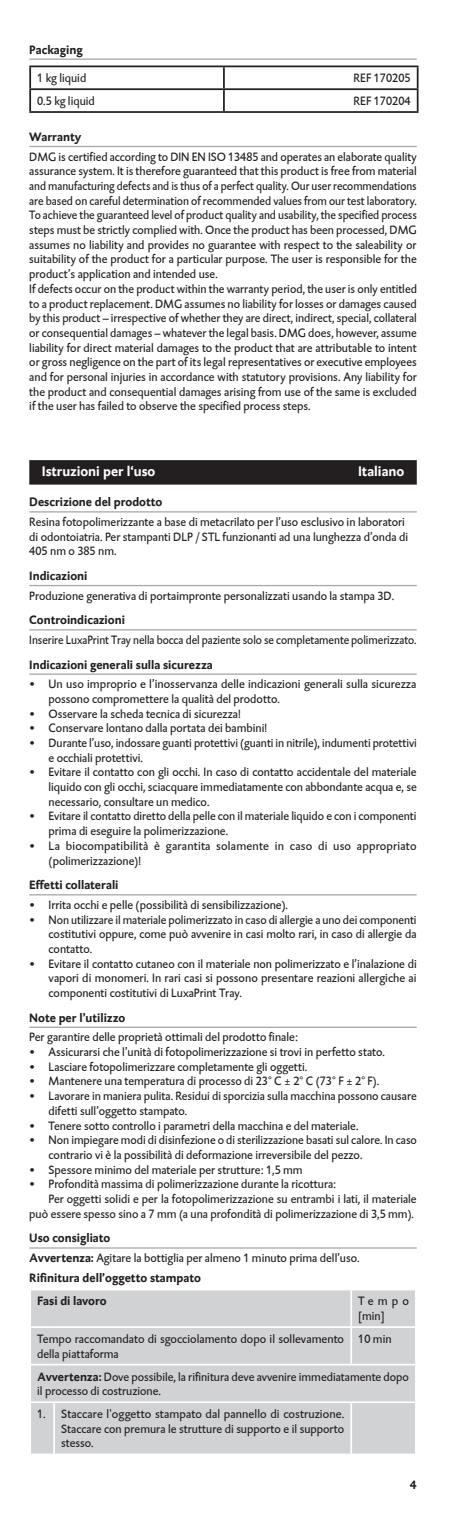
<style>
.page{position:relative;width:462px;height:1518px;background:#fff}
.page>*{position:absolute;margin:0;border:0;box-sizing:border-box;transform-origin:0 0}
.t1{font:700 14px "DTL Caspari Global";color:#fff}
.t2{font:12.25px/14.7px "DTL Caspari Global";color:#231f20}
.t3{font:700 12.25px/19.6px "DTL Caspari Global";color:#231f20}
.t4{font:12.25px "DTL Caspari Global";color:#231f20;scale:.96 1}
.t5{font:12.25px/14.7px "DTL Caspari Global";letter-spacing:.295em;color:#231f20}
.s1{font-weight:400}
.s2{font-weight:700}
</style>
<div class="page">
<hr style="left:29px;top:59px;width:387px;height:1px;background:#a8a9ad">
<hr style="left:29px;top:146px;width:387px;height:1px;background:#a8a9ad">
<div style="left:29px;top:460px;width:387px;height:25px;background:#231f20"></div>
<hr style="left:29px;top:511px;width:387px;height:2px;background:#a8a9ad">
<hr style="left:29px;top:585px;width:387px;height:1px;background:#a8a9ad">
<hr style="left:29px;top:629px;width:387px;height:1px;background:#a8a9ad">
<hr style="left:29px;top:673px;width:387px;height:2px;background:#a8a9ad">
<hr style="left:29px;top:894px;width:387px;height:1px;background:#a8a9ad">
<hr style="left:29px;top:1027px;width:387px;height:1px;background:#a8a9ad">
<hr style="left:29px;top:1247px;width:387px;height:2px;background:#a8a9ad">
<hr style="left:29px;top:66px;width:195px;height:1px;background:#231f20">
<hr style="left:29px;top:67px;width:2px;height:21px;background:#231f20">
<hr style="left:224px;top:66px;width:194px;height:1px;background:#231f20">
<hr style="left:416px;top:67px;width:2px;height:21px;background:#231f20">
<hr style="left:29px;top:88px;width:195px;height:2px;background:#231f20">
<hr style="left:29px;top:90px;width:2px;height:21px;background:#231f20">
<hr style="left:224px;top:88px;width:194px;height:2px;background:#231f20">
<svg style="left:223px;top:67px;width:1px;height:44px"></svg>
<hr style="left:416px;top:90px;width:2px;height:21px;background:#231f20">
<hr style="left:29px;top:111px;width:195px;height:2px;background:#231f20">
<hr style="left:224px;top:111px;width:194px;height:2px;background:#231f20">
<div style="left:31px;top:1290px;width:383px;height:164px;background:#d1d2d4"></div>
<hr style="left:350px;top:1290px;width:2px;height:36px;background:#fff">
<hr style="left:29px;top:1326px;width:25px;height:2px;background:#fff">
<hr style="left:54px;top:1326px;width:297px;height:2px;background:#fff">
<hr style="left:351px;top:1326px;width:65px;height:2px;background:#fff">
<hr style="left:350px;top:1328px;width:2px;height:36px;background:#fff">
<svg style="left:31px;top:1364px;width:23px;height:1px"></svg>
<hr style="left:54px;top:1364px;width:297px;height:1px;background:#fff">
<hr style="left:351px;top:1364px;width:65px;height:1px;background:#fff">
<hr style="left:29px;top:1401px;width:25px;height:2px;background:#fff">
<hr style="left:54px;top:1401px;width:297px;height:2px;background:#fff">
<hr style="left:53px;top:1403px;width:2px;height:51px;background:#fff">
<hr style="left:351px;top:1401px;width:65px;height:2px;background:#fff">
<hr style="left:350px;top:1403px;width:2px;height:51px;background:#fff">
<p class="t3" style="left:29px;top:40px;width:55px">Packaging</p>
<p class="t2" style="left:37px;top:71px;width:51px">1 kg liquid</p>
<p class="t2" style="left:353px;top:71px;width:58px">REF 170205</p>
<p class="t2" style="left:37px;top:93px;width:59px">0.5 kg liquid</p>
<p class="t2" style="left:353px;top:93px;width:58px">REF 170204</p>
<p class="t3" style="left:29px;top:127px;width:54px">Warranty</p>
<p class="t2" style="left:29px;top:149px;width:389px">DMG is certified according to DIN EN ISO 13485 and operates an elaborate quality assurance system. It is therefore guaranteed that this product is free from material and manufacturing defects and is thus of a perfect quality. Our user recommendations are based on careful determination of recommended values from our test laboratory.<br>To achieve the guaranteed level of product quality and usability, the specified process steps must be strictly complied with. Once the product has been processed, DMG assumes no liability and provides no guarantee with respect to the saleability or suitability of the product for a particular purpose. The user is responsible for the product’s application and intended use.<br>If defects occur on the product within the warranty period, the user is only entitled to a product replacement. DMG assumes no liability for losses or damages caused by this product – irrespective of whether they are direct, indirect, special, collateral or consequential damages – whatever the legal basis. DMG does, however, assume liability for direct material damages to the product that are attributable to intent or gross negligence on the part of its legal representatives or executive employees and for personal injuries in accordance with statutory provisions. Any liability for the product and consequential damages arising from use of the same is excluded if the user has failed to observe the specified process steps.</p>
<p class="t1" style="left:42px;top:463px;width:115px">Istruzioni per l‘uso</p>
<p class="t1" style="left:357px;top:463px;width:48px">Italiano</p>
<p class="t3" style="left:29px;top:492px;width:134px">Descrizione del prodotto</p>
<p class="t2" style="left:29px;top:514px;width:380px">Resina fotopolimerizzante a base di metacrilato per l’uso esclusivo in laboratori di odontoiatria. Per stampanti DLP / STL funzionanti ad una lunghezza d’onda di<br>405 nm o 385 nm.</p>
<p class="t3" style="left:29px;top:566px;width:60px">Indicazioni</p>
<p class="t2" style="left:29px;top:588px;width:366px">Produzione generativa di portaimpronte personalizzati usando la stampa 3D.</p>
<p class="t3" style="left:29px;top:610px;width:97px">Controindicazioni</p>
<p class="t4" style="left:29px;top:632px;width:404px">Inserire LuxaPrint Tray nella bocca del paziente solo se completamente polimerizzato.</p>
<p class="t3" style="left:29px;top:654px;width:185px">Indicazioni generali sulla sicurezza</p>
<p class="t2" style="left:49px;top:677px;width:369px;text-indent:-19px">• Un uso improprio e l’inosservanza delle indicazioni generali sulla sicurezza possono compromettere la qualità del prodotto.</p>
<p class="t2" style="left:29px;top:706px;width:213px">• Osservare la scheda tecnica di sicurezza!</p>
<p class="t2" style="left:29px;top:721px;width:239px">• Conservare lontano dalla portata dei bambini!</p>
<p class="t2" style="left:49px;top:735px;width:369px;text-indent:-19px">• Durante l’uso, indossare guanti protettivi (guanti in nitrile), indumenti protettivi e occhiali protettivi.</p>
<p class="t2" style="left:49px;top:765px;width:369px;text-align:justify;text-indent:-19px">• Evitare il contatto con gli occhi. In caso di contatto accidentale del materiale liquido con gli occhi, sciacquare immediatamente con abbondante acqua e, se necessario, consultare un medico.</p>
<p class="t2" style="left:49px;top:809px;width:369px;text-indent:-19px">• Evitare il contatto diretto della pelle con il materiale liquido e con i componenti prima di eseguire la polimerizzazione.</p>
<p class="t2" style="left:49px;top:838px;width:369px;text-indent:-19px">• La biocompatibilità è garantita solamente in caso di uso appropriato (polimerizzazione)!</p>
<p class="t3" style="left:29px;top:875px;width:91px">Effetti collaterali</p>
<p class="t2" style="left:29px;top:897px;width:260px">• Irrita occhi e pelle (possibilità di sensibilizzazione).</p>
<p class="t2" style="left:49px;top:912px;width:369px;text-align:justify;text-indent:-19px">• Non utilizzare il materiale polimerizzato in caso di allergie a uno dei componenti costitutivi oppure, come può avvenire in casi molto rari, in caso di allergie da contatto.</p>
<p class="t2" style="left:49px;top:956px;width:369px;text-align:justify;text-indent:-19px">• Evitare il contatto cutaneo con il materiale non polimerizzato e l’inalazione di vapori di monomeri. In rari casi si possono presentare reazioni allergiche ai componenti costitutivi di LuxaPrint Tray.</p>
<p class="t3" style="left:29px;top:1008px;width:97px">Note per l’utilizzo</p>
<p class="t2" style="left:29px;top:1030px;width:270px">Per garantire delle proprietà ottimali del prodotto finale:</p>
<p class="t2" style="left:29px;top:1044px;width:357px">• Assicurarsi che l’unità di fotopolimerizzazione si trovi in perfetto stato.</p>
<p class="t2" style="left:29px;top:1059px;width:279px">• Lasciare fotopolimerizzare completamente gli oggetti.</p>
<p class="t2" style="left:29px;top:1074px;width:351px">• Mantenere una temperatura di processo di 23° C ± 2° C (73° F ± 2° F).</p>
<p class="t2" style="left:49px;top:1089px;width:369px;text-indent:-19px">• Lavorare in maniera pulita. Residui di sporcizia sulla macchina possono causare difetti sull’oggetto stampato.</p>
<p class="t2" style="left:29px;top:1118px;width:330px">• Tenere sotto controllo i parametri della macchina e del materiale.</p>
<p class="t2" style="left:49px;top:1133px;width:369px;text-indent:-19px">• Non impiegare modi di disinfezione o di sterilizzazione basati sul calore. In caso contrario vi è la possibilità di deformazione irreversibile del pezzo.</p>
<p class="t2" style="left:29px;top:1162px;width:275px">• Spessore minimo del materiale per strutture: 1,5 mm</p>
<p class="t2" style="left:29px;top:1177px;width:308px">• Profondità massima di polimerizzazione durante la ricottura:</p>
<p class="t2" style="left:49px;top:1191px;width:369px">Per oggetti solidi e per la fotopolimerizzazione su entrambi i lati, il materiale</p>
<p class="t2" style="left:29px;top:1206px;width:386px">può essere spesso sino a 7 mm (a una profondità di polimerizzazione di 3,5 mm).</p>
<p class="t3" style="left:29px;top:1228px;width:331px">Uso consigliato<br>Avvertenza: <span class="s1">Agitare la bottiglia per almeno 1 minuto prima dell’uso.<br></span>Rifinitura dell’oggetto stampato</p>
<p class="t3" style="left:37px;top:1291px;width:71px">Fasi di lavoro</p>
<p class="t5" style="left:358px;top:1294px;width:52px">Tempo [min]</p>
<p class="t2" style="left:37px;top:1331px;width:308px">Tempo raccomandato di sgocciolamento dopo il sollevamento della piattaforma</p>
<p class="t2" style="left:358px;top:1331px;width:35px">10 min</p>
<p class="t2" style="left:37px;top:1369px;width:373px"><span class="s2">Avvertenza:</span> Dove possibile, la rifinitura deve avvenire immediatamente dopo il processo di costruzione.</p>
<p class="t2" style="left:61px;top:1406px;width:284px;text-align:justify;text-indent:-24px">1. Staccare l'oggetto stampato dal pannello di costruzione.<br>Staccare con premura le strutture di supporto e il supporto stesso.</p>
<p class="t3" style="left:409px;top:1475px;width:8px">4</p>
</div>
